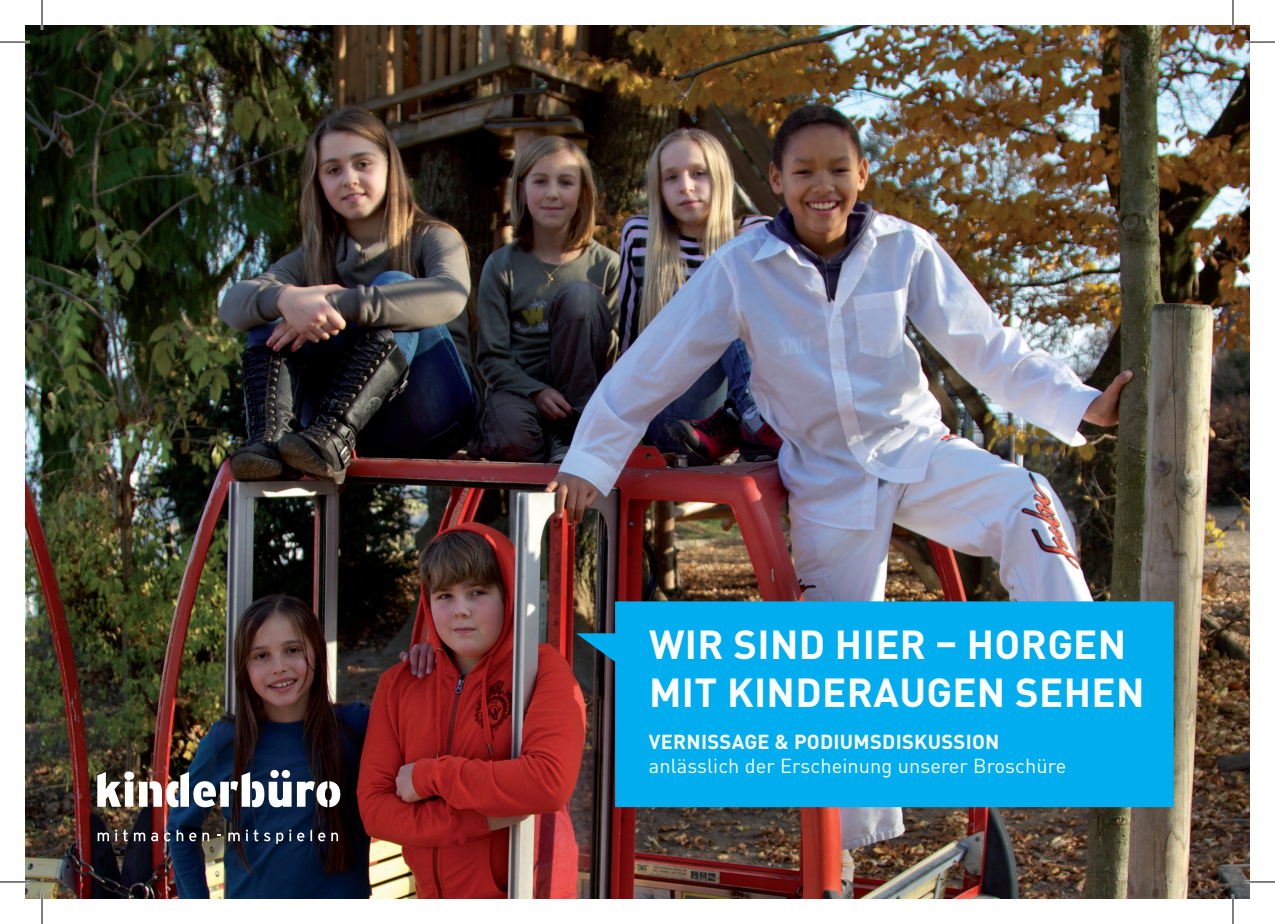
<style>
.page{position:relative;width:1275px;height:924px;background:#fff}
.page>*{position:absolute;margin:0;border:0;box-sizing:border-box;transform-origin:0 0}
.t1{font:700 40px/48px "DINOT";letter-spacing:.01em;color:#fff}
.t2{font:20px "DINOT";letter-spacing:.005em;color:#fff}
.t3{font:700 20px "DINOT";letter-spacing:.015em;color:#fff}
</style>
<div class="page">
<img style="left:25px;top:25px;width:1225px;height:873px">
<svg style="left:576px;top:601px;width:597px;height:205px;background:#04a6e2"></svg>
<svg style="left:98px;top:832px;width:11px;height:8px"></svg>
<svg style="left:115px;top:829px;width:2px;height:11px"></svg>
<svg style="left:123px;top:829px;width:5px;height:11px"></svg>
<svg style="left:134px;top:832px;width:11px;height:8px"></svg>
<svg style="left:151px;top:832px;width:7px;height:8px"></svg>
<svg style="left:164px;top:832px;width:7px;height:8px"></svg>
<svg style="left:177px;top:829px;width:6px;height:11px"></svg>
<svg style="left:189px;top:832px;width:7px;height:8px"></svg>
<svg style="left:202px;top:832px;width:7px;height:8px"></svg>
<svg style="left:228px;top:832px;width:12px;height:8px"></svg>
<svg style="left:246px;top:829px;width:12px;height:11px"></svg>
<svg style="left:264px;top:832px;width:6px;height:8px"></svg>
<svg style="left:276px;top:832px;width:7px;height:11px"></svg>
<svg style="left:289px;top:829px;width:2px;height:11px"></svg>
<svg style="left:297px;top:832px;width:7px;height:8px"></svg>
<svg style="left:310px;top:829px;width:2px;height:11px"></svg>
<svg style="left:318px;top:832px;width:7px;height:8px"></svg>
<svg style="left:331px;top:832px;width:7px;height:8px"></svg>
<img style="left:97px;top:769px;width:243px;height:37px">
<hr style="left:0;top:41px;width:30px;height:2px;background:#fff">
<hr style="left:1245px;top:41px;width:30px;height:2px;background:#fff">
<hr style="left:0;top:880px;width:30px;height:2px;background:#fff">
<hr style="left:1245px;top:880px;width:30px;height:2px;background:#fff">
<hr style="left:41px;top:0;width:2px;height:30px;background:#fff">
<hr style="left:41px;top:893px;width:2px;height:30px;background:#fff">
<hr style="left:1231px;top:0;width:3px;height:30px;background:#fff">
<hr style="left:1231px;top:893px;width:3px;height:30px;background:#fff">
<hr style="left:0;top:42px;width:30px;height:1px;background:#000">
<hr style="left:1245px;top:42px;width:30px;height:1px;background:#000">
<hr style="left:0;top:881px;width:30px;height:1px;background:#000">
<hr style="left:1245px;top:881px;width:30px;height:1px;background:#000">
<hr style="left:42px;top:0;width:1px;height:30px;background:#000">
<hr style="left:42px;top:893px;width:1px;height:30px;background:#000">
<hr style="left:1232px;top:0;width:1px;height:30px;background:#000">
<hr style="left:1232px;top:893px;width:1px;height:30px;background:#000">
<h1 class="t1" style="left:649px;top:618px;width:497px">WIR SIND HIER – HORGEN<br>MIT KINDERAUGEN SEHEN</h1>
<p class="t3" style="left:649px;top:728px;width:352px">VERNISSAGE &amp; PODIUMSDISKUSSION</p>
<p class="t2" style="left:649px;top:752px;width:419px">anlässlich der Erscheinung unserer Broschüre</p>
</div>
